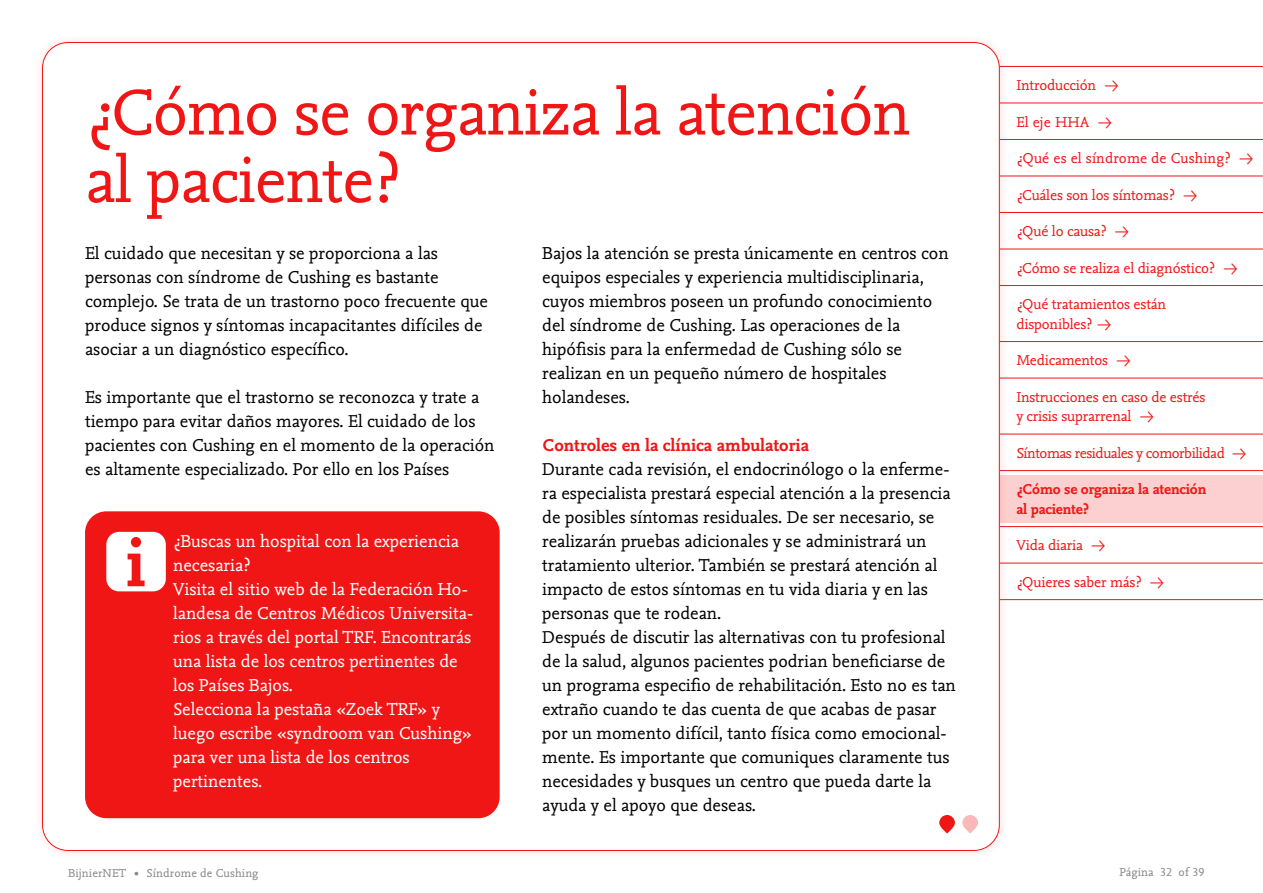
<style>
.page{position:relative;width:1263px;height:893px;background:#fff}
.page>*{position:absolute;margin:0;border:0;box-sizing:border-box;transform-origin:0 0}
.kop{font:67.5px/67.5px "Nexus Mix OT";letter-spacing:-.02em;color:#f01616}
.brood{font:18px/24px "Nexus Mix OT";color:#000}
.brood-2{font:18px/24px "Nexus Mix OT";color:#fff}
.tussenkop{font:700 18px "Nexus Mix OT";color:#f01616}
.menu{font:15px/19.5px "Nexus Mix OT";letter-spacing:-.01em;color:#f01616}
.menu_waar_je_bent{font:700 15px/19.5px "Nexus Mix OT";letter-spacing:-.01em;color:#f01616}
.menu-2{font:15px "Nexus Mix OT";letter-spacing:-.03em;color:#f01616}
.menu-3{font:15px "Nexus Mix OT";letter-spacing:.01em;color:#f01616}
.menu_waar_je_bent-2{font:15px "Nexus Mix OT";letter-spacing:-.01em;color:#f01616}
.t1{font:12px "Nexus Mix OT";letter-spacing:.01em;color:#868786}
.s1{font-size:15px}
</style>
<div class="page">
<hr style="left:999px;top:66px;width:264px;height:1px;background:#f01616">
<hr style="left:999px;top:103px;width:264px;height:1px;background:#f01616">
<hr style="left:999px;top:139px;width:264px;height:1px;background:#f01616">
<hr style="left:999px;top:176px;width:264px;height:1px;background:#f01616">
<hr style="left:999px;top:212px;width:264px;height:1px;background:#f01616">
<hr style="left:999px;top:249px;width:264px;height:1px;background:#f01616">
<hr style="left:999px;top:285px;width:264px;height:1px;background:#f01616">
<hr style="left:999px;top:341px;width:264px;height:1px;background:#f01616">
<hr style="left:999px;top:378px;width:264px;height:1px;background:#f01616">
<hr style="left:999px;top:434px;width:264px;height:1px;background:#f01616">
<hr style="left:999px;top:470px;width:264px;height:1px;background:#f01616">
<div style="left:999px;top:475px;width:264px;height:47px;background:#fcd0d0"></div>
<hr style="left:999px;top:526px;width:264px;height:1px;background:#f01616">
<hr style="left:999px;top:563px;width:264px;height:1px;background:#f01616">
<hr style="left:999px;top:599px;width:264px;height:1px;background:#f01616">
<div style="left:33px;top:33px;width:976px;height:827px;background:#f01616;opacity:.15"></div>
<div style="left:43px;top:43px;width:956px;height:807px;background:#fff;border-radius:26px"></div>
<div style="left:85px;top:511px;width:415px;height:307px;background:#f01616;border-radius:21px"></div>
<div style="left:106px;top:532px;width:60px;height:59px;background:#fff;border-radius:13px"></div>
<svg style="left:128px;top:537px;width:17px;height:49px"></svg>
<svg style="left:962px;top:815px;width:16px;height:18px"></svg>
<svg style="left:939px;top:815px;width:16px;height:18px"></svg>
<p class="kop" style="left:85px;top:81px;width:827px">¿Cómo se organiza la atención al paciente?</p>
<p class="brood" style="left:85px;top:241px;width:405px">El cuidado que necesitan y se proporciona a las personas con síndrome de Cushing es bastante complejo. Se trata de un trastorno poco frecuente que produce signos y síntomas incapacitantes difíciles de asociar a un diagnóstico específico.</p>
<p class="brood" style="left:85px;top:385px;width:411px">Es importante que el trastorno se reconozca y trate a tiempo para evitar daños mayores. El cuidado de los pacientes con Cushing en el momento de la operación es altamente especializado. Por ello en los Países</p>
<p class="brood" style="left:542px;top:241px;width:408px">Bajos la atención se presta únicamente en centros con equipos especiales y experiencia multidisciplinaria, cuyos miembros poseen un profundo conocimiento del síndrome de Cushing. Las operaciones de la hipófisis para la enfermedad de Cushing sólo se realizan en un pequeño número de hospitales holandeses.</p>
<p class="tussenkop" style="left:542px;top:434px;width:268px">Controles en la clínica ambulatoria</p>
<p class="brood" style="left:542px;top:457px;width:410px">Durante cada revisión, el endocrinólogo o la enferme&shy;ra especialista prestará especial atención a la presencia de posibles síntomas residuales. De ser necesario, se realizarán pruebas adicionales y se administrará un tratamiento ulterior. También se prestará atención al impacto de estos síntomas en tu vida diaria y en las personas que te rodean.</p>
<p class="brood" style="left:542px;top:625px;width:415px">Después de discutir las alternativas con tu profesional de la salud, algunos pacientes podrian beneficiarse de un programa especifio de rehabilitación. Esto no es tan extraño cuando te das cuenta de que acabas de pasar por un momento difícil, tanto física como emocional&shy;mente. Es importante que comuniques claramente tus necesidades y busques un centro que pueda darte la ayuda y el apoyo que deseas.</p>
<p class="brood-2" style="left:173px;top:529px;width:287px">¿Buscas un hospital con la experiencia necesaria?</p>
<p class="brood-2" style="left:173px;top:577px;width:302px">Visita el sitio web de la Federación Ho&shy;landesa de Centros Médicos Universita&shy;rios a través del portal TRF. Encontrarás una lista de los centros pertinentes de los Países Bajos.<br>Selecciona la pestaña «Zoek TRF» y luego escribe «syndroom van Cushing» para ver una lista de los centros pertinentes.</p>
<p class="menu" style="left:1016px;top:76px;width:81px">Introducción</p>
<p class="menu" style="left:1016px;top:112px;width:74px">El eje HHA</p>
<p class="menu-3" style="left:1016px;top:150px;width:216px">¿Qué es el síndrome de Cushing?</p>
<p class="menu" style="left:1016px;top:185px;width:160px">¿Cuáles son los síntomas?</p>
<p class="menu" style="left:1016px;top:222px;width:92px">¿Qué lo causa?</p>
<p class="menu" style="left:1016px;top:258px;width:200px">¿Cómo se realiza el diagnóstico?</p>
<p class="menu" style="left:1016px;top:295px;width:151px">¿Qué tratamientos están disponibles?</p>
<p class="menu" style="left:1016px;top:351px;width:93px">Medicamentos</p>
<p class="menu" style="left:1016px;top:387px;width:191px">Instrucciones en caso de estrés y crisis suprarrenal</p>
<p class="menu-2" style="left:1016px;top:444px;width:210px">Síntomas residuales y comorbilidad</p>
<p class="menu_waar_je_bent" style="left:1016px;top:480px;width:191px">¿Cómo se organiza la atención al paciente?</p>
<p class="menu_waar_je_bent-2" style="left:1016px;top:537px;width:68px">Vida diaria</p>
<p class="menu" style="left:1016px;top:572px;width:127px">¿Quieres saber más?</p>
<p class="t1" style="left:68px;top:866px;width:192px">BijnierNET <span class="s1">∙</span> Síndrome de Cushing</p>
<p class="t1" style="left:1119px;top:865px;width:87px">Página 32 of 39</p>
</div>
